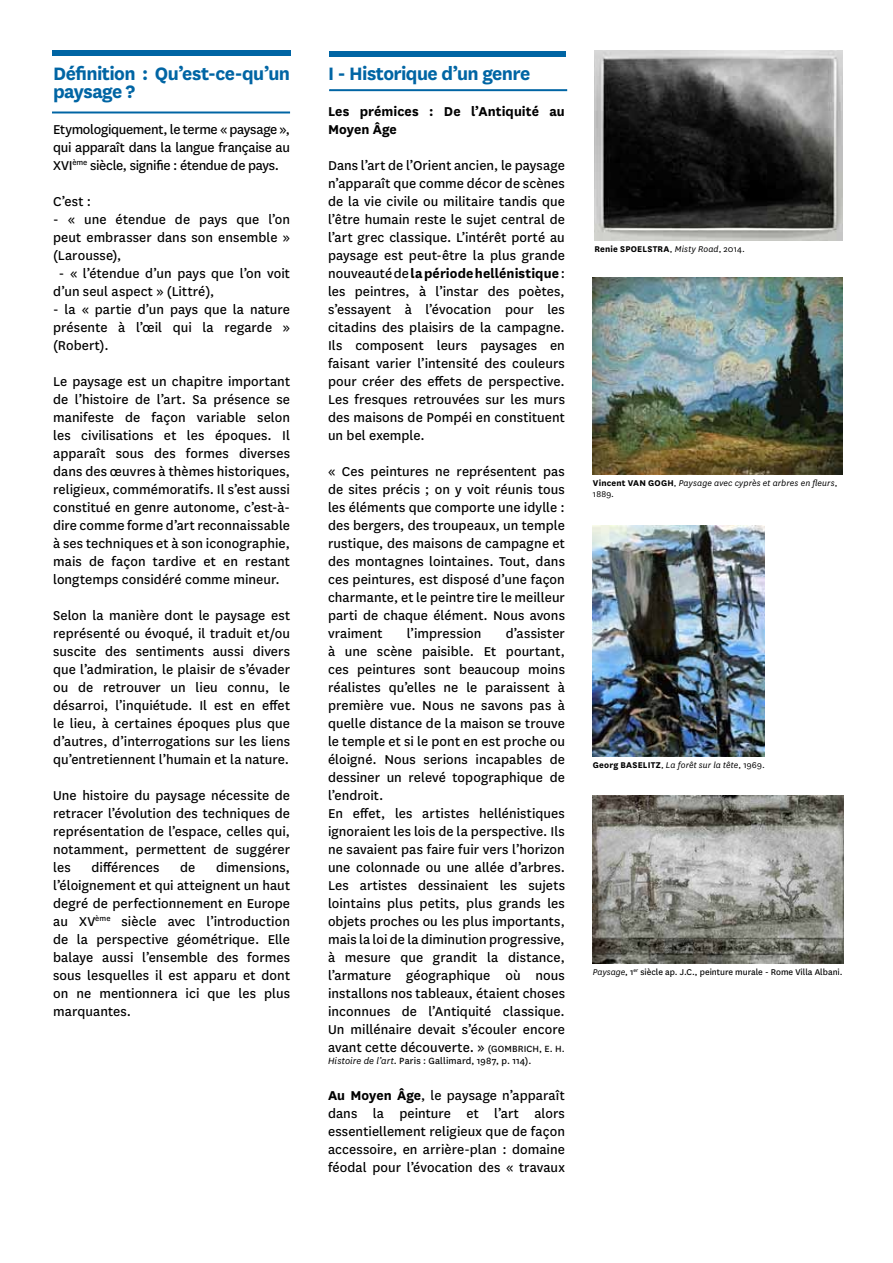
<style>
.page{position:relative;width:893px;height:1263px;background:#fff}
.page>*{position:absolute;margin:0;border:0;box-sizing:border-box;transform-origin:0 0}
.t1{font:700 21px/18px "National";letter-spacing:-.03em;color:#0065a4}
.t2{font:15px/18px "National";letter-spacing:.005em;color:#000;text-align:justify}
.t3{font:700 15px/18px "National";letter-spacing:.005em;color:#000}
.t4{font:10.5px "National";letter-spacing:.015em;color:#000}
.t5{font:italic 9.75px/10.6px "National";letter-spacing:.015em;color:#000}
.t6{font:9.75px "National";color:#000}
.t7{font:700 9.75px "National";letter-spacing:.02em;color:#000}
.s1{font-weight:700}
.s2{font-size:10.5px}
.s3{font-style:italic}
.s4{font-weight:400}
.s5{font-weight:400;font-style:italic}
.s6{font-weight:700;font-style:normal}
.s7{font-style:normal}
</style>
<div class="page">
<div style="left:52px;top:51px;width:238px;height:5px;background:#0065a4"></div>
<div style="left:52px;top:111px;width:238px;height:2px;border:1px solid #0065a4"></div>
<div style="left:329px;top:89px;width:238px;height:2px;border:1px solid #0065a4"></div>
<div style="left:329px;top:51px;width:237px;height:5px;background:#0065a4"></div>
<img style="left:594px;top:51px;width:248px;height:189px">
<img style="left:593px;top:278px;width:249px;height:196px">
<img style="left:593px;top:525px;width:171px;height:231px">
<img style="left:593px;top:795px;width:250px;height:169px">
<h1 class="t1" style="left:53px;top:63px;width:238px">Définition : Qu’est-ce-qu’un paysage ?</h1>
<p class="t2" style="left:53px;top:120px;width:238px">Etymologiquement, le terme « paysage », qui apparaît dans la langue française au XVI<sup>ème</sup> siècle, signifie : étendue de pays.</p>
<p class="t2" style="left:53px;top:192px;width:40px">C’est :</p>
<p class="t2" style="left:53px;top:210px;width:238px">- « une étendue de pays que l’on peut embrasser dans son ensemble » (Larousse),</p>
<p class="t2" style="left:53px;top:264px;width:238px;text-indent:6px">- « l’étendue d’un pays que l’on voit d’un seul aspect » (Littré),</p>
<p class="t2" style="left:53px;top:300px;width:238px">- la « partie d’un pays que la nature présente à l’œil qui la regarde » (Robert).</p>
<p class="t2" style="left:53px;top:372px;width:238px">Le paysage est un chapitre important de l’histoire de l’art. Sa présence se manifeste de façon variable selon les civilisations et les époques. Il apparaît sous des formes diverses dans des œuvres à thèmes historiques, religieux, commémoratifs. Il s’est aussi constitué en genre autonome, c’est-à&shy;dire comme forme d’art reconnaissable à ses techniques et à son iconographie, mais de façon tardive et en restant longtemps considéré comme mineur.</p>
<p class="t2" style="left:53px;top:606px;width:238px">Selon la manière dont le paysage est représenté ou évoqué, il traduit et/ou suscite des sentiments aussi divers que l’admiration, le plaisir de s’évader ou de retrouver un lieu connu, le désarroi, l’inquiétude. Il est en effet le lieu, à certaines époques plus que d’autres, d’interrogations sur les liens qu’entretiennent l’humain et la nature.</p>
<p class="t2" style="left:53px;top:786px;width:238px">Une histoire du paysage nécessite de retracer l’évolution des techniques de représentation de l’espace, celles qui, notamment, permettent de suggérer les</p>
<p class="t2" style="left:91px;top:858px;width:70px">différences</p>
<p class="t2" style="left:180px;top:858px;width:17px">de</p>
<p class="t2" style="left:53px;top:858px;width:238px;text-indent:163px">dimensions, l’éloignement et qui atteignent un haut degré de perfectionnement en Europe au XV<sup>ème</sup> siècle avec l’introduction de la perspective géométrique. Elle balaye aussi l’ensemble des formes sous lesquelles il est apparu et dont on ne mentionnera ici que les plus marquantes.</p>
<h1 class="t1" style="left:328px;top:63px;width:204px">I - Historique d’un genre</h1>
<p class="t3" style="left:328px;top:101px;width:238px">Les prémices : De l’Antiquité au<br>Moyen Âge</p>
<p class="t2" style="left:328px;top:156px;width:238px">Dans l’art de l’Orient ancien, le paysage n’apparaît que comme décor de scènes de la vie civile ou militaire tandis que l’être humain reste le sujet central de l’art grec classique. L’intérêt porté au paysage est peut-être la plus grande nouveauté de <span class="s1">la période hellénistique</span> : les peintres, à l’instar des poètes, s’essayent à l’évocation pour les citadins des plaisirs de la campagne.<br>Ils composent leurs paysages en faisant varier l’intensité des couleurs pour créer des effets de perspective.<br>Les fresques retrouvées sur les murs des maisons de Pompéi en constituent un bel exemple.</p>
<p class="t2" style="left:328px;top:462px;width:238px">« Ces peintures ne représentent pas de sites précis ; on y voit réunis tous les éléments que comporte une idylle : des bergers, des troupeaux, un temple rustique, des maisons de campagne et des montagnes lointaines. Tout, dans ces peintures, est disposé d’une façon charmante, et le peintre tire le meilleur parti de chaque élément. Nous avons vraiment</p>
<p class="t2" style="left:328px;top:624px;width:238px;text-align:left;text-indent:178px">d’assister à une scène paisible. Et pourtant, ces peintures sont beaucoup moins réalistes qu’elles ne le paraissent à première vue. Nous ne savons pas à quelle distance de la maison se trouve le temple et si le pont en est proche ou éloigné. Nous serions incapables de dessiner un relevé topographique de l’endroit.<br>En effet, les artistes hellénistiques ignoraient les lois de la perspective. Ils ne savaient pas faire fuir vers l’horizon une colonnade ou une allée d’arbres.<br>Les artistes dessinaient les sujets lointains plus petits, plus grands les objets proches ou les plus importants, mais la loi de la diminution progressive, à mesure que grandit la distance, l’armature géographique où nous installons nos tableaux, étaient choses inconnues de l’Antiquité classique.<br>Un millénaire devait s’écouler encore avant cette découverte. » <span class="s2">(GOMBRICH, E. H.</span></p>
<p class="t4" style="left:328px;top:1053px;width:205px"><span class="s3">Histoire de l’art</span>. Paris : Gallimard, 1987, p. 114).</p>
<p class="t2" style="left:328px;top:1085px;width:238px"><span class="s1">Au Moyen Âge</span>, le paysage n’apparaît dans la peinture et l’art alors essentiellement religieux que de façon accessoire, en arrière-plan : domaine féodal pour l’évocation des « travaux</p>
<p class="t2" style="left:407px;top:624px;width:76px">l’impression</p>
<p class="t7" style="left:594px;top:242px;width:152px">Renie SPOELSTRA<span class="s4">,</span> <span class="s5">Misty Road</span><span class="s4">, 2014</span><span class="s5">.</span></p>
<p class="t5" style="left:593px;top:478px;width:246px"><span class="s6">Vincent VAN GOGH</span><span class="s7">,</span> Paysage avec cyprès et arbres en fleurs<span class="s7">,<br>1889</span>.</p>
<p class="t5" style="left:593px;top:759px;width:174px"><span class="s6">Georg BASELITZ</span><span class="s7">,</span> La forêt sur la tête<span class="s7">, 1969</span>.</p>
<p class="t6" style="left:593px;top:965px;width:251px"><span class="s3">Paysage</span>, 1<sup>er</sup> siècle ap. J.C., peinture murale - Rome Villa Albani.</p>
</div>
